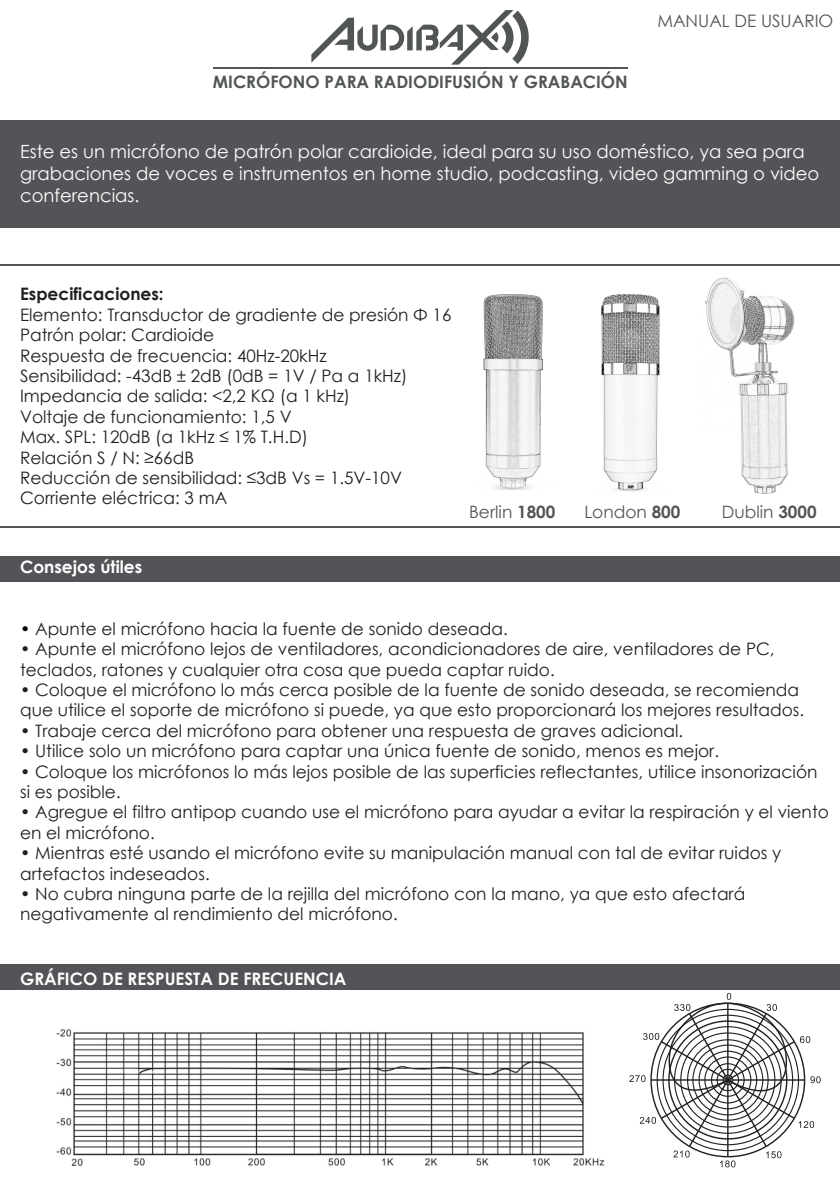
<style>
.page{position:relative;width:840px;height:1191px;background:#fff}
.page>*{position:absolute;margin:0;border:0;box-sizing:border-box;transform-origin:0 0}
.t1{font:18.2px/21.6px "Century Gothic";color:#fff}
.t2{font:17.2px/20.4px "Century Gothic";color:#231f20}
.t3{font:700 17.2px "Century Gothic";color:#fff}
.t4{font:700 17.2px "Century Gothic";color:#525556}
.t5{font:700 17.2px "Century Gothic";color:#231f20}
.t6{font:17.2px "Century Gothic";color:#525556}
.t7{font:17px "Century Gothic";color:#525556}
.s1{font-weight:700}
.s2{color:#000001}
</style>
<div class="page">
<svg style="left:311px;top:10px;width:217px;height:55px"></svg>
<img style="left:705px;top:277px;width:90px;height:217px">
<img style="left:483px;top:294px;width:60px;height:196px">
<img style="left:601px;top:294px;width:59px;height:197px">
<div style="left:0;top:120px;width:839px;height:108px;background:#525457"></div>
<div style="left:0;top:556px;width:839px;height:26px;background:#525457"></div>
<div style="left:0;top:964px;width:839px;height:25px;background:#525457"></div>
<svg style="left:629px;top:993px;width:191px;height:174px"></svg>
<img style="left:56px;top:1029px;width:549px;height:138px">
<hr style="left:213px;top:67px;width:413px;height:2px;background:#525556">
<hr style="left:0;top:264px;width:839px;height:2px;background:#525556">
<hr style="left:0;top:526px;width:839px;height:2px;background:#525556">
<p class="t4" style="left:213px;top:69px;width:416px">MICRÓFONO PARA RADIODIFUSIÓN Y GRABACIÓN</p>
<p class="t6" style="left:657px;top:8px;width:177px">MANUAL DE USUARIO</p>
<p class="t1" style="left:20px;top:141px;width:800px">Este es un micrófono de patrón polar cardioide, ideal para su uso doméstico, ya sea para grabaciones de voces e instrumentos en home studio, podcasting, video gamming o video conferencias.</p>
<p class="t5" style="left:20px;top:281px;width:145px">Especificaciones:</p>
<p class="t2" style="left:20px;top:304px;width:432px">Elemento: Transductor de gradiente de presión Φ 16<br>Patrón polar: Cardioide<br>Respuesta de frecuencia: 40Hz-20kHz<br>Sensibilidad: -43dB ± 2dB (0dB = 1V / Pa a 1kHz)<br>Impedancia de salida: &lt;2,2 KΩ (a 1 kHz)<br>Voltaje de funcionamiento: 1,5 V<br>Max. SPL: 120dB (a 1kHz ≤ 1% T.H.D)<br>Relación S / N: ≥66dB<br>Reducción de sensibilidad: ≤3dB Vs = 1.5V-10V Corriente eléctrica: 3 mA</p>
<p class="t3" style="left:20px;top:554px;width:124px">Consejos útiles</p>
<p class="t7" style="left:469px;top:500px;width:88px">Berlin <span class="s1">1800</span></p>
<p class="t7" style="left:584px;top:500px;width:97px">London <span class="s1">800</span></p>
<p class="t7" style="left:721px;top:500px;width:96px">Dublin <span class="s1">3000</span></p>
<p class="t2" style="left:20px;top:618px;width:489px"><span class="s2">•</span> Apunte el micrófono hacia la fuente de sonido deseada.</p>
<p class="t2" style="left:20px;top:638px;width:755px">• Apunte el micrófono lejos de ventiladores, acondicionadores de aire, ventiladores de PC, teclados, ratones y cualquier otra cosa que pueda captar ruido.</p>
<p class="t2" style="left:20px;top:679px;width:785px">• Coloque el micrófono lo más cerca posible de la fuente de sonido deseada, se recomienda que utilice el soporte de micrófono si puede, ya que esto proporcionará los mejores resultados.</p>
<p class="t2" style="left:20px;top:720px;width:664px">• Trabaje cerca del micrófono para obtener una respuesta de graves adicional.</p>
<p class="t2" style="left:20px;top:740px;width:700px">• Utilice solo un micrófono para captar una única fuente de sonido, menos es mejor.</p>
<p class="t2" style="left:20px;top:761px;width:798px">• Coloque los micrófonos lo más lejos posible de las superficies reflectantes, utilice insonorización si es posible.</p>
<p class="t2" style="left:20px;top:801px;width:809px">• Agregue el filtro antipop cuando use el micrófono para ayudar a evitar la respiración y el viento en el micrófono.</p>
<p class="t2" style="left:20px;top:842px;width:762px">• Mientras esté usando el micrófono evite su manipulación manual con tal de evitar ruidos y artefactos indeseados.</p>
<p class="t2" style="left:20px;top:883px;width:726px">• No cubra ninguna parte de la rejilla del micrófono con la mano, ya que esto afectará negativamente al rendimiento del micrófono.</p>
<p class="t3" style="left:20px;top:965px;width:328px">GRÁFICO DE RESPUESTA DE FRECUENCIA</p>
</div>
